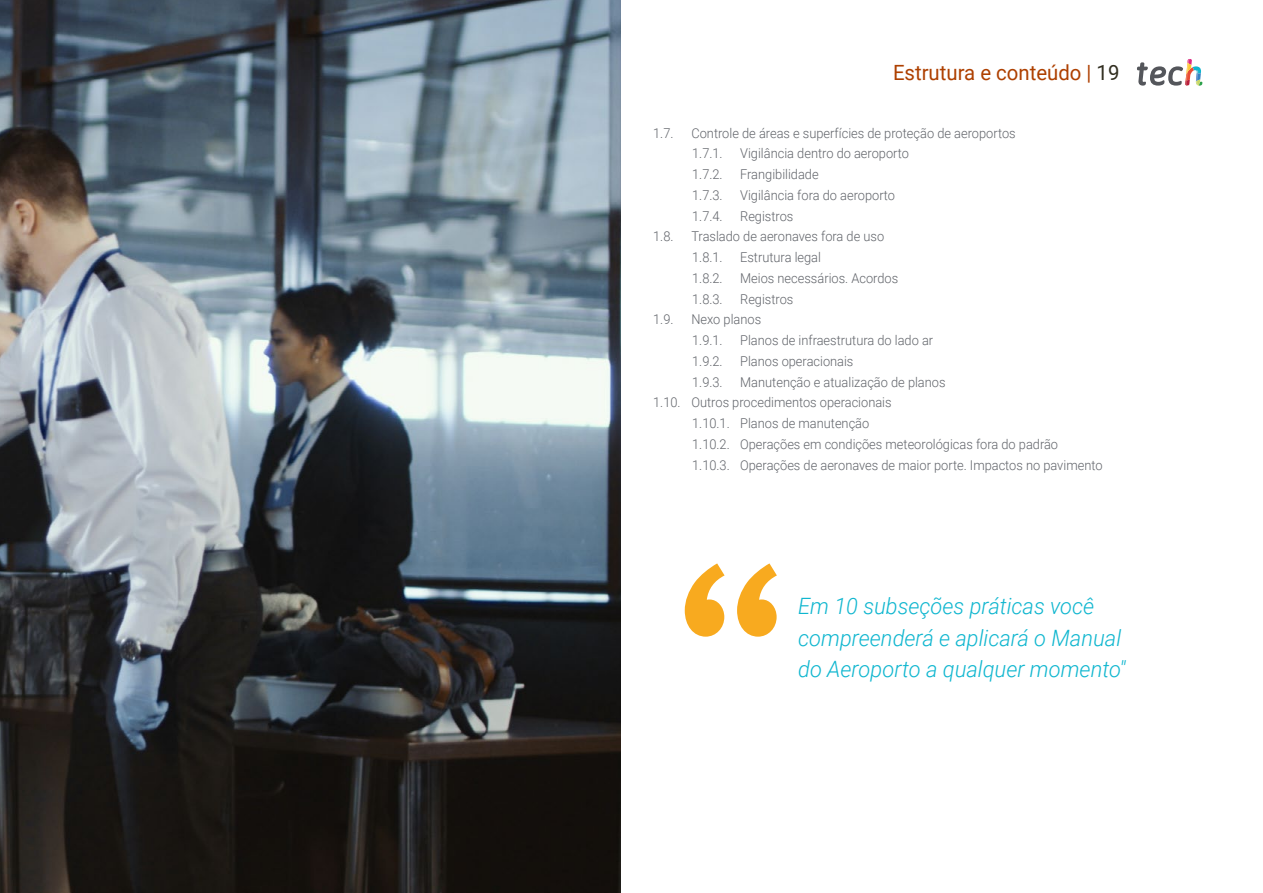
<style>
.page{position:relative;width:1263px;height:893px;background:#fff}
.page>*{position:absolute;margin:0;border:0;box-sizing:border-box;transform-origin:0 0}
.t1{font:italic 300 22.5px/31.5px "Roboto";color:#0fb6cf}
.t2{font:21px "Roboto";color:#ae4000}
.t3{font:300 13.5px/20.7px "Roboto";color:#61646a;scale:.95 1}
.s1{color:#312e20}
</style>
<div class="page">
<svg style="left:1137px;top:59px;width:65px;height:27px"></svg>
<svg style="left:685px;top:563px;width:92px;height:74px"></svg>
<img style="left:0;top:0;width:621px;height:893px">
<h2 class="t2" style="left:893px;top:57px;width:228px">Estrutura e conteúdo | <span class="s1">19</span></h2>
<p class="t3" style="left:653px;top:122px;width:23px">1.7.</p>
<p class="t3" style="left:691px;top:122px;width:343px">Controle de áreas e superfícies de proteção de aeroportos<br>1.7.1.</p>
<p class="t3" style="left:740px;top:143px;width:179px">Vigilância dentro do aeroporto</p>
<p class="t3" style="left:692px;top:164px;width:34px">1.7.2.</p>
<p class="t3" style="left:740px;top:164px;width:84px">Frangibilidade</p>
<p class="t3" style="left:692px;top:184px;width:34px">1.7.3.</p>
<p class="t3" style="left:740px;top:184px;width:165px">Vigilância fora do aeroporto</p>
<p class="t3" style="left:692px;top:205px;width:34px">1.7.4.</p>
<p class="t3" style="left:740px;top:205px;width:58px">Registros</p>
<p class="t3" style="left:653px;top:226px;width:23px">1.8.</p>
<p class="t3" style="left:691px;top:226px;width:204px">Traslado de aeronaves fora de uso<br>1.8.1.</p>
<p class="t3" style="left:740px;top:247px;width:87px">Estrutura legal</p>
<p class="t3" style="left:692px;top:267px;width:34px">1.8.2.</p>
<p class="t3" style="left:740px;top:267px;width:168px">Meios necessários. Acordos</p>
<p class="t3" style="left:692px;top:288px;width:34px">1.8.3.</p>
<p class="t3" style="left:740px;top:288px;width:58px">Registros</p>
<p class="t3" style="left:653px;top:309px;width:23px">1.9.</p>
<p class="t3" style="left:691px;top:309px;width:75px">Nexo planos<br>1.9.1.</p>
<p class="t3" style="left:740px;top:330px;width:205px">Planos de infraestrutura do lado ar</p>
<p class="t3" style="left:692px;top:350px;width:34px">1.9.2.</p>
<p class="t3" style="left:740px;top:350px;width:121px">Planos operacionais</p>
<p class="t3" style="left:692px;top:371px;width:34px">1.9.3.</p>
<p class="t3" style="left:740px;top:371px;width:218px">Manutenção e atualização de planos</p>
<p class="t3" style="left:653px;top:392px;width:252px">1.10. Outros procedimentos operacionais</p>
<p class="t3" style="left:692px;top:413px;width:188px">1.10.1. Planos de manutenção</p>
<p class="t3" style="left:692px;top:433px;width:387px">1.10.2. Operações em condições meteorológicas fora do padrão</p>
<p class="t3" style="left:692px;top:454px;width:433px">1.10.3. Operações de aeronaves de maior porte. Impactos no pavimento</p>
<h1 class="t1" style="left:798px;top:590px;width:329px">Em 10 subseções práticas você compreenderá e aplicará o Manual do Aeroporto a qualquer momento"</h1>
</div>
